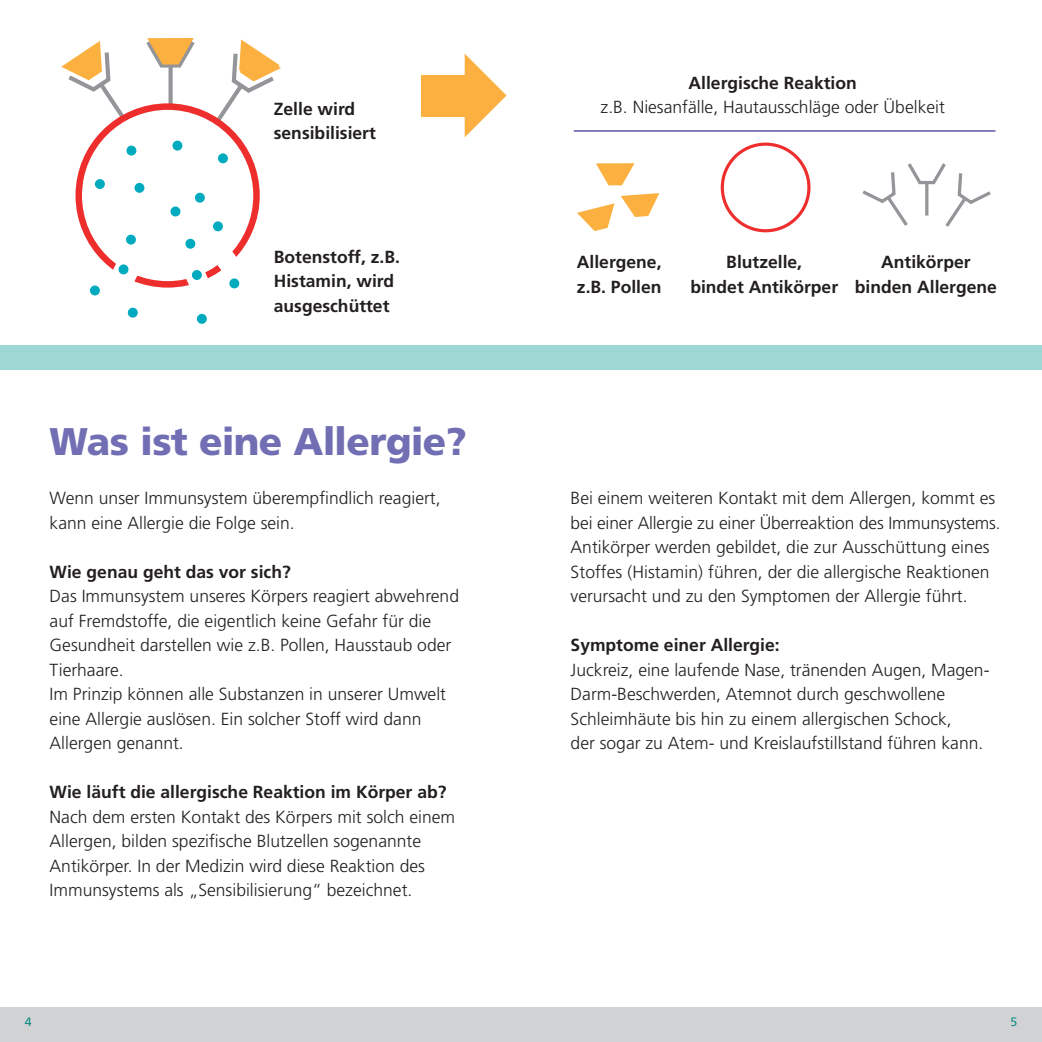
<style>
.page{position:relative;width:1042px;height:1042px;background:#fff}
.page>*{position:absolute;margin:0;border:0;box-sizing:border-box;transform-origin:0 0}
.t1{font:900 38.5px "Frutiger";letter-spacing:-.02em;color:#716eb3}
.t2{font:300 17.5px/24.5px "Frutiger";color:#231f20}
.t3{font:700 17.5px/24.5px "Frutiger";color:#231f20}
.t4{font:12.25px "Frutiger";color:#108e85}
</style>
<div class="page">
<div style="left:0;top:345px;width:1042px;height:24px;background:#9ed8d5"></div>
<div style="left:421px;top:75px;width:45px;height:41px;background:#fbb03f"></div>
<svg style="left:465px;top:54px;width:41px;height:83px"></svg>
<div style="left:75px;top:103px;width:185px;height:185px;border:6px solid #ee2e2c;border-radius:50%"></div>
<svg style="left:109px;top:262px;width:29px;height:21px"></svg>
<div style="left:195px;top:193px;width:10px;height:10px;background:#00abc0;border-radius:50%"></div>
<div style="left:218px;top:153px;width:10px;height:10px;background:#00abc0;border-radius:50%"></div>
<div style="left:172px;top:141px;width:10px;height:10px;background:#00abc0;border-radius:50%"></div>
<div style="left:134px;top:183px;width:10px;height:10px;background:#00abc0;border-radius:50%"></div>
<div style="left:95px;top:179px;width:10px;height:10px;background:#00abc0;border-radius:50%"></div>
<div style="left:126px;top:146px;width:10px;height:10px;background:#00abc0;border-radius:50%"></div>
<div style="left:170px;top:206px;width:10px;height:10px;background:#00abc0;border-radius:50%"></div>
<div style="left:213px;top:221px;width:10px;height:10px;background:#00abc0;border-radius:50%"></div>
<div style="left:185px;top:239px;width:10px;height:10px;background:#00abc0;border-radius:50%"></div>
<div style="left:197px;top:314px;width:10px;height:10px;background:#00abc0;border-radius:50%"></div>
<div style="left:126px;top:235px;width:10px;height:10px;background:#00abc0;border-radius:50%"></div>
<div style="left:128px;top:308px;width:10px;height:10px;background:#00abc0;border-radius:50%"></div>
<div style="left:119px;top:264px;width:9px;height:10px;background:#00abc0;border-radius:50%"></div>
<svg style="left:176px;top:249px;width:65px;height:40px"></svg>
<div style="left:192px;top:270px;width:10px;height:10px;background:#00abc0;border-radius:50%"></div>
<div style="left:90px;top:285px;width:10px;height:10px;background:#00abc0;border-radius:50%"></div>
<svg style="left:61px;top:38px;width:138px;height:87px"></svg>
<svg style="left:212px;top:39px;width:69px;height:87px"></svg>
<div style="left:721px;top:143px;width:89px;height:89px;border:3px solid #ee2e2c;border-radius:50%"></div>
<svg style="left:862px;top:163px;width:129px;height:64px"></svg>
<svg style="left:596px;top:163px;width:38px;height:22px"></svg>
<svg style="left:621px;top:193px;width:38px;height:24px"></svg>
<svg style="left:577px;top:203px;width:37px;height:28px"></svg>
<hr style="left:574px;top:130px;width:421px;height:2px;background:#716eb3">
<div style="left:0;top:1007px;width:1042px;height:35px;background:#d1d2d4"></div>
<p class="t3" style="left:274px;top:97px;width:104px">Zelle wird sensibilisiert</p>
<p class="t3" style="left:274px;top:244px;width:128px">Botenstoff, z.B.<br>Histamin, wird ausgeschüttet</p>
<h1 class="t1" style="left:50px;top:418px;width:419px">Was ist eine Allergie?</h1>
<p class="t2" style="left:50px;top:486px;width:392px">Wenn unser Immunsystem überempfindlich reagiert, kann eine Allergie die Folge sein.</p>
<p class="t3" style="left:50px;top:559px;width:243px">Wie genau geht das vor sich?</p>
<p class="t2" style="left:50px;top:584px;width:411px">Das Immunsystem unseres Körpers reagiert abwehrend auf Fremdstoffe, die eigentlich keine Gefahr für die Gesundheit darstellen wie z.B. Pollen, Hausstaub oder Tierhaare.<br>Im Prinzip können alle Substanzen in unserer Umwelt eine Allergie auslösen. Ein solcher Stoff wird dann Allergen genannt.</p>
<p class="t3" style="left:50px;top:780px;width:398px">Wie läuft die allergische Reaktion im Körper ab?</p>
<p class="t2" style="left:50px;top:804px;width:407px">Nach dem ersten Kontakt des Körpers mit solch einem Allergen, bilden spezifische Blutzellen sogenannte Antikörper. In der Medizin wird diese Reaktion des Immunsystems als „Sensibilisierung“ bezeichnet.</p>
<p class="t3" style="left:688px;top:70px;width:170px">Allergische Reaktion</p>
<p class="t2" style="left:600px;top:95px;width:346px">z.B. Niesanfälle, Hautausschläge oder Übelkeit</p>
<p class="t3" style="left:577px;top:250px;width:86px">Allergene, z.B. Pollen</p>
<p class="t3" style="left:690px;top:250px;width:149px;text-align:center">Blutzelle,<br>bindet Antikörper</p>
<p class="t3" style="left:855px;top:250px;width:143px;text-align:center">Antikörper binden Allergene</p>
<p class="t2" style="left:570px;top:486px;width:431px">Bei einem weiteren Kontakt mit dem Allergen, kommt es bei einer Allergie zu einer Überreaktion des Immunsystems.<br>Antikörper werden gebildet, die zur Ausschüttung eines Stoffes (Histamin) führen, der die allergische Reaktionen verursacht und zu den Symptomen der Allergie führt.</p>
<p class="t3" style="left:570px;top:633px;width:211px">Symptome einer Allergie:</p>
<p class="t2" style="left:570px;top:657px;width:420px">Juckreiz, eine laufende Nase, tränenden Augen, Magen-Darm-Beschwerden, Atemnot durch geschwollene Schleimhäute bis hin zu einem allergischen Schock,<br>der sogar zu Atem- und Kreislaufstillstand führen kann.</p>
<p class="t4" style="left:25px;top:1015px;width:8px">4</p>
<p class="t4" style="left:1010px;top:1015px;width:8px">5</p>
</div>
